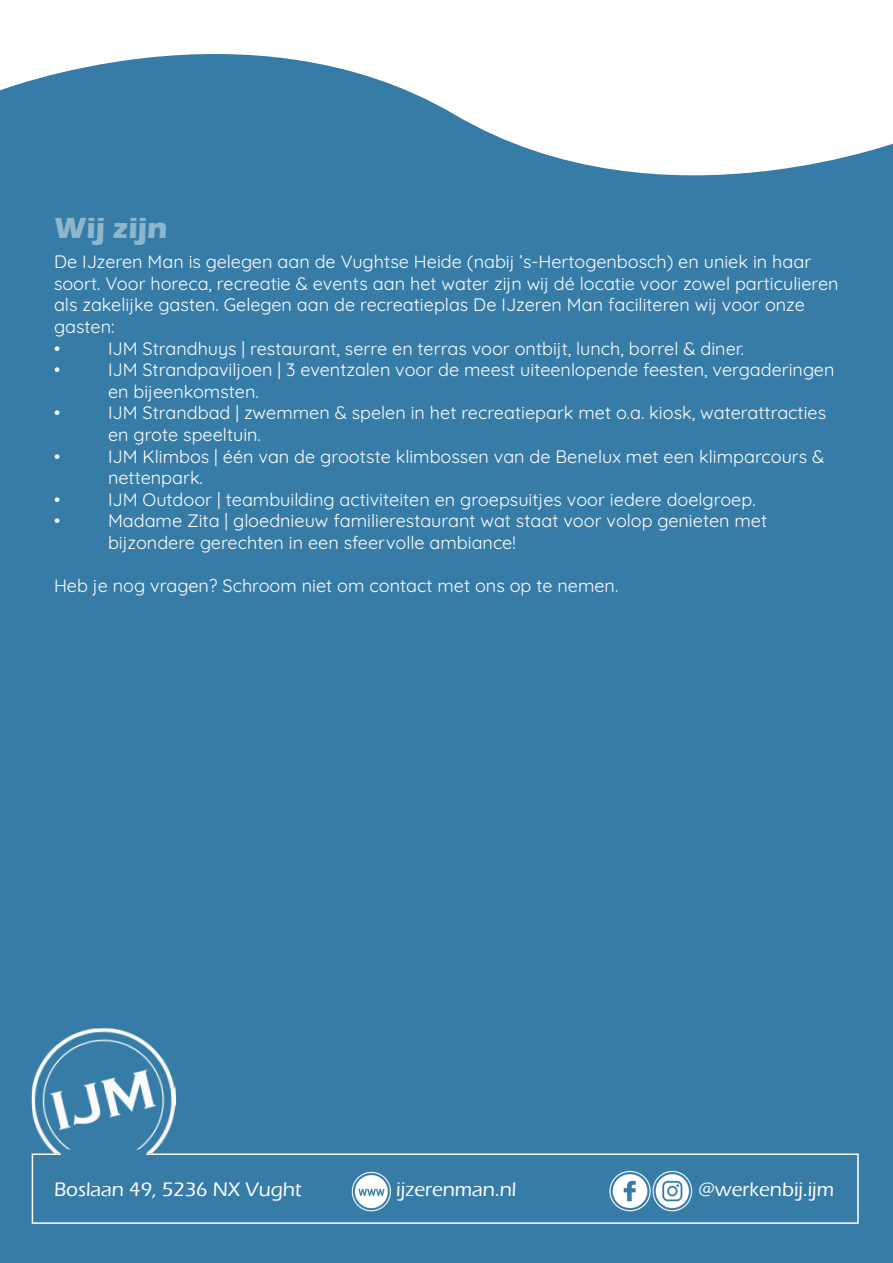
<style>
.page{position:relative;width:893px;height:1263px;background:#fff}
.page>*{position:absolute;margin:0;border:0;box-sizing:border-box;transform-origin:0 0}
.t1{font:700 30px "Eras ITC";color:#8eb6cc}
.t2{font:500 20.1px "Eras ITC";color:#fff}
.t3{font:18px/21.6px "Quicksand";color:#fff}
</style>
<div class="page">
<div style="left:0;top:54px;width:893px;height:1209px;background:#367ca7"></div>
<img style="left:609px;top:1170px;width:84px;height:42px">
<img style="left:351px;top:1171px;width:41px;height:40px">
<div style="left:32px;top:1153px;width:827px;height:71px;border:2px solid #fff"></div>
<img style="left:32px;top:1028px;width:144px;height:125px">
<div style="left:61px;top:1149px;width:85px;height:6px;background:#367da9"></div>
<h1 class="t1" style="left:54px;top:211px;width:115px">Wij zijn</h1>
<p class="t3" style="left:54px;top:249px;width:786px">De IJzeren Man is gelegen aan de Vughtse Heide (nabij ’s-Hertogenbosch) en uniek in haar soort. Voor horeca, recreatie &amp; events aan het water zijn wij dé locatie voor zowel particulieren als zakelijke gasten. Gelegen aan de recreatieplas De IJzeren Man faciliteren wij voor onze gasten:<br>•</p>
<p class="t3" style="left:108px;top:336px;width:638px">IJM Strandhuys | restaurant, serre en terras voor ontbijt, lunch, borrel &amp; diner.</p>
<p class="t3" style="left:54px;top:357px;width:8px">•</p>
<p class="t3" style="left:108px;top:357px;width:728px">IJM Strandpaviljoen | 3 eventzalen voor de meest uiteenlopende feesten, vergaderingen en bijeenkomsten.</p>
<p class="t3" style="left:54px;top:400px;width:8px">•</p>
<p class="t3" style="left:108px;top:400px;width:720px">IJM Strandbad | zwemmen &amp; spelen in het recreatiepark met o.a. kiosk, waterattracties en grote speeltuin.</p>
<p class="t3" style="left:54px;top:444px;width:8px">•</p>
<p class="t3" style="left:108px;top:444px;width:718px">IJM Klimbos | één van de grootste klimbossen van de Benelux met een klimparcours &amp; nettenpark.</p>
<p class="t3" style="left:54px;top:487px;width:8px">•</p>
<p class="t3" style="left:108px;top:487px;width:649px">IJM Outdoor | teambuilding activiteiten en groepsuitjes voor iedere doelgroep.</p>
<p class="t3" style="left:54px;top:508px;width:8px">•</p>
<p class="t3" style="left:108px;top:508px;width:661px">Madame Zita | gloednieuw familierestaurant wat staat voor volop genieten met bijzondere gerechten in een sfeervolle ambiance!</p>
<p class="t3" style="left:54px;top:573px;width:566px">Heb je nog vragen? Schroom niet om contact met ons op te nemen.</p>
<p class="t2" style="left:54px;top:1178px;width:249px">Boslaan 49, 5236 NX Vught</p>
<p class="t2" style="left:396px;top:1178px;width:122px">ijzerenman.nl</p>
<p class="t2" style="left:698px;top:1178px;width:137px">@werkenbij.ijm</p>
</div>
